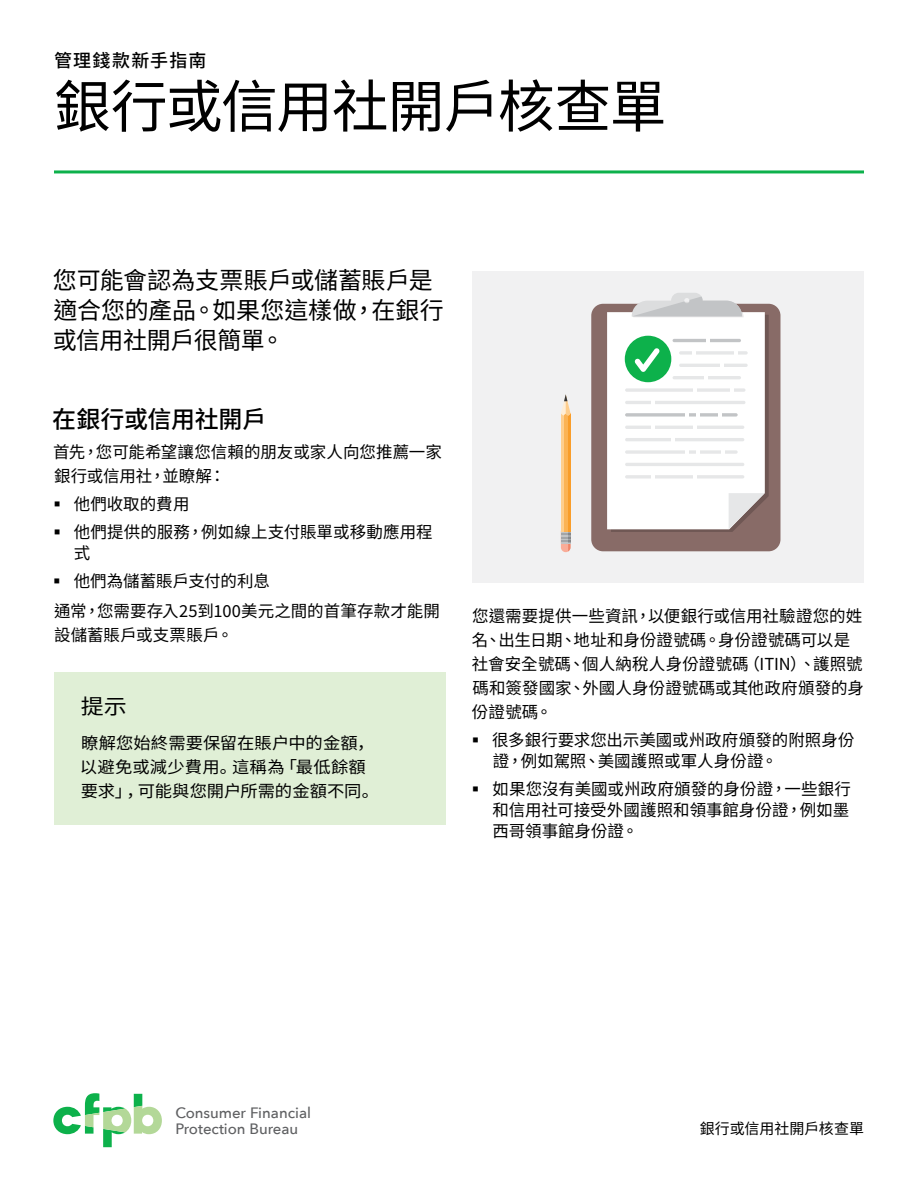
<style>
.page{position:relative;width:918px;height:1188px;background:#fff}
.page>*{position:absolute;margin:0;border:0;box-sizing:border-box;transform-origin:0 0}
.t1{font:57px "Source Han Sans TC";letter-spacing:-.03em;color:#000}
.t2{font:24px/30px "Source Han Sans TC";letter-spacing:-.01em;color:#000}
.t3{font:500 24px "Source Han Sans TC";letter-spacing:-.01em;color:#000}
.t4{font:21px "Source Han Sans TC";color:#000;scale:1.1 1}
.t5{font:500 18px "Source Han Sans TC";letter-spacing:.07em;color:#000}
.t6{font:16.5px/24px "Source Han Sans TC";color:#000}
.t7{font:16.5px/24px "Source Han Sans TC";color:#000;scale:1.05 1}
.t8{font:500 15px/15.8px "Avenir Next";color:#5f6062}
.t9{font:15px "Source Han Sans TC";letter-spacing:-.01em;color:#000}
</style>
<div class="page">
<svg style="left:53px;top:1093px;width:109px;height:54px"></svg>
<div style="left:472px;top:271px;width:392px;height:312px;background:#f1f1f2"></div>
<div style="left:54px;top:672px;width:392px;height:152px;background:#e0efd6"></div>
<div style="left:591px;top:304px;width:189px;height:247px;background:#886b67;border-radius:12px"></div>
<svg style="left:607px;top:293px;width:162px;height:239px;background:#e9eeea"></svg>
<svg style="left:561px;top:532px;width:10px;height:20px"></svg>
<div style="left:561px;top:414px;width:10px;height:118px;background:#f99d2a"></div>
<div style="left:563px;top:414px;width:5px;height:118px;background:#fbb355"></div>
<hr style="left:561px;top:414px;width:2px;height:118px;background:#fece8e">
<svg style="left:561px;top:394px;width:10px;height:22px"></svg>
<hr style="left:54px;top:170px;width:810px;height:3px;background:#0db14b">
<h1 class="t5" style="left:54px;top:51px;width:154px">管理錢款新手指南</h1>
<h1 class="t1" style="left:54px;top:74px;width:614px">銀行或信用社開戶核查單</h1>
<p class="t2" style="left:53px;top:266px;width:393px">您可能會認為支票賬戶或儲蓄賬戶是適合您的產品。如果您這樣做，在銀行或信用社開戶很簡單。</p>
<h2 class="t3" style="left:52px;top:405px;width:216px">在銀行或信用社開戶</h2>
<p class="t6" style="left:53px;top:441px;width:390px">首先，您可能希望讓您信賴的朋友或家人向您推薦一家銀行或信用社，並瞭解：</p>
<p class="t6" style="left:53px;top:492px;width:138px">▪ 他們收取的費用</p>
<p class="t6" style="left:74px;top:522px;width:360px;line-height:21px;text-indent:-20px">▪ 他們提供的服務，例如線上支付賬單或移動應用程式</p>
<p class="t6" style="left:53px;top:569px;width:218px">▪ 他們為儲蓄賬戶支付的利息</p>
<p class="t6" style="left:54px;top:600px;width:387px">通常，您需要存入25到100美元之間的首筆存款才能開設儲蓄賬戶或支票賬戶。</p>
<h3 class="t4" style="left:81px;top:695px;width:44px">提示</h3>
<p class="t7" style="left:80px;top:732px;width:287px">瞭解您始終需要保留在賬戶中的金額，以避免或減少費用。這稱為「最低餘額要求」，可能與您開戶所需的金額不同。</p>
<p class="t6" style="left:472px;top:604px;width:394px">您還需要提供一些資訊，以便銀行或信用社驗證您的姓名、出生日期、地址和身份證號碼。身份證號碼可以是社會安全號碼、個人納稅人身份證號碼（ITIN）、護照號碼和簽發國家、外國人身份證號碼或其他政府頒發的身份證號碼。</p>
<p class="t6" style="left:493px;top:730px;width:363px;line-height:21px;text-indent:-21px">▪ 很多銀行要求您出示美國或州政府頒發的附照身份證，例如駕照、美國護照或軍人身份證。</p>
<p class="t6" style="left:492px;top:778px;width:360px;line-height:21px;text-align:justify;text-indent:-21px">▪ 如果您沒有美國或州政府頒發的身份證，一些銀行和信用社可接受外國護照和領事館身份證，例如墨西哥領事館身份證。</p>
<p class="t8" style="left:176px;top:1104px;width:137px">Consumer Financial<br>Protection Bureau</p>
<p class="t9" style="left:700px;top:1120px;width:166px">銀行或信用社開戶核查單</p>
</div>
